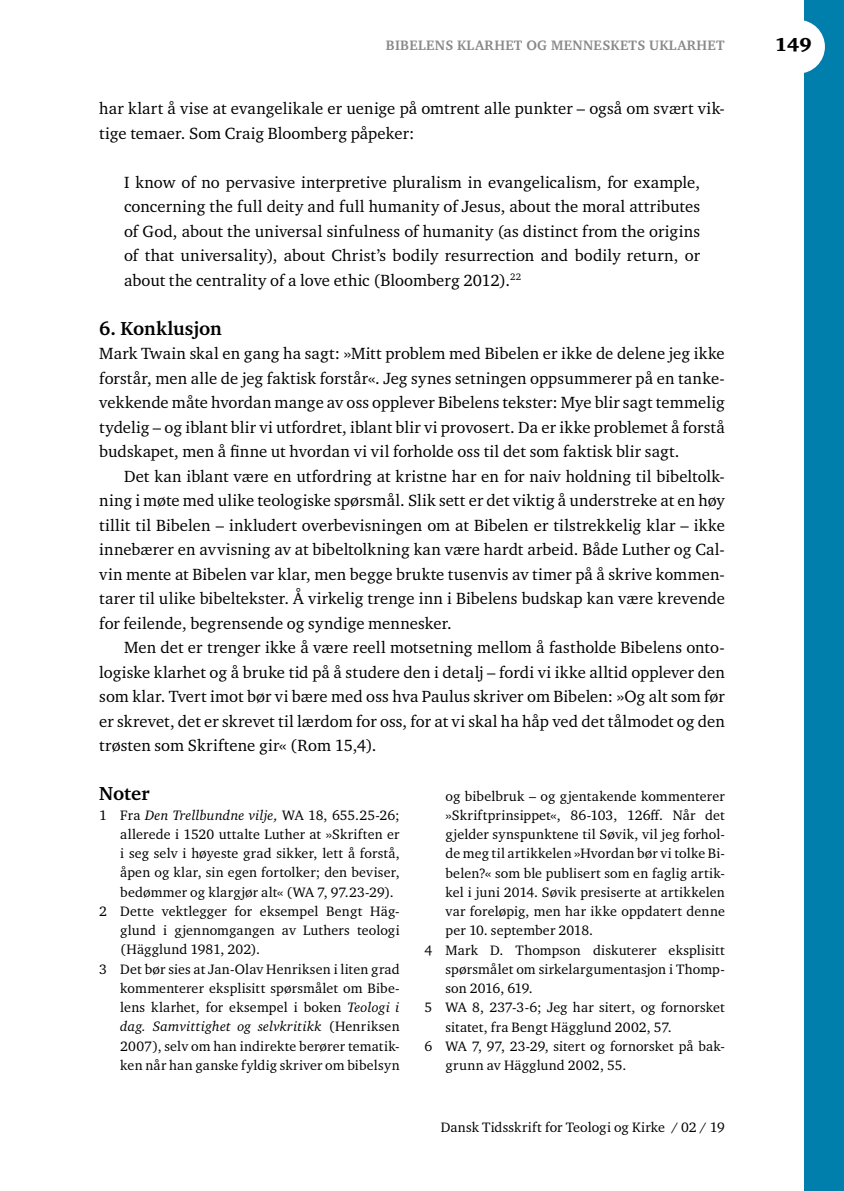
<style>
.page{position:relative;width:844px;height:1191px;background:#fff}
.page>*{position:absolute;margin:0;border:0;box-sizing:border-box;transform-origin:0 0}
.t1{font:700 19.25px "Charter ITC Std";color:#000}
.t2{font:900 19.25px "Charter ITC Std";color:#000}
.t3{font:16.62px/24.5px "Charter ITC Std";letter-spacing:.005em;color:#000;text-align:justify}
.t4{font:14px "Charter ITC Std";letter-spacing:.015em;color:#000}
.t5{font:italic 14px "Charter ITC Std";letter-spacing:.015em;color:#000}
.t6{font:700 14px "Charter ITC Std";letter-spacing:.025em;color:#87888a}
.t7{font:14px "Charter ITC Std";letter-spacing:-.03em;color:#000}
.s1{font-style:normal}
.s2{font-style:italic}
</style>
<div class="page">
<div style="left:804px;top:0;width:39px;height:1191px;background:#007eac"></div>
<div style="left:771px;top:20px;width:53px;height:54px;background:#fff;border-radius:50%"></div>
<p class="t6" style="left:386px;top:37px;width:340px">BIBELENS KLARHET OG MENNESKETS UKLARHET</p>
<p class="t3" style="left:99px;top:96px;width:627px">har klart å vise at evangelikale er uenige på omtrent alle punkter – også om svært vik&shy;tige temaer. Som Craig Bloomberg påpeker:</p>
<p class="t3" style="left:124px;top:169px;width:577px">I know of no pervasive interpretive pluralism in evangelicalism, for example, concerning the full deity and full humanity of Jesus, about the moral attributes of God, about the universal sinfulness of humanity (as distinct from the origins of that universality), about Christ’s bodily resurrection and bodily return, or about the centrality of a love ethic (Bloomberg 2012).<sup>22</sup></p>
<p class="t1" style="left:99px;top:316px;width:124px">6. Konklusjon</p>
<p class="t3" style="left:99px;top:341px;width:627px">Mark Twain skal en gang ha sagt: »Mitt problem med Bibelen er ikke de delene jeg ikke forstår, men alle de jeg faktisk forstår«. Jeg synes setningen oppsummerer på en tanke&shy;vekkende måte hvordan mange av oss opplever Bibelens tekster: Mye blir sagt temmelig tydelig – og iblant blir vi utfordret, iblant blir vi provosert. Da er ikke problemet å forstå budskapet, men å finne ut hvordan vi vil forholde oss til det som faktisk blir sagt.</p>
<p class="t3" style="left:99px;top:463px;width:627px;text-indent:25px">Det kan iblant være en utfordring at kristne har en for naiv holdning til bibeltolk&shy;ning i møte med ulike teologiske spørsmål. Slik sett er det viktig å understreke at en høy tillit til Bibelen – inkludert overbevisningen om at Bibelen er tilstrekkelig klar – ikke innebærer en avvisning av at bibeltolkning kan være hardt arbeid. Både Luther og Cal&shy;vin mente at Bibelen var klar, men begge brukte tusenvis av timer på å skrive kommen&shy;tarer til ulike bibeltekster. Å virkelig trenge inn i Bibelens budskap kan være krevende for feilende, begrensende og syndige mennesker.</p>
<p class="t3" style="left:99px;top:635px;width:627px;text-indent:25px">Men det er trenger ikke å være reell motsetning mellom å fastholde Bibelens onto&shy;logiske klarhet og å bruke tid på å studere den i detalj – fordi vi ikke alltid opplever den som klar. Tvert imot bør vi bære med oss hva Paulus skriver om Bibelen: »Og alt som før er skrevet, det er skrevet til lærdom for oss, for at vi skal ha håp ved det tålmodet og den trøsten som Skriftene gir« (Rom 15,4).</p>
<p class="t1" style="left:99px;top:782px;width:52px">Noter</p>
<p class="t5" style="left:99px;top:806px;width:302px"><span class="s1">1 Fra</span> Den Trellbundne vilje, <span class="s1">WA 18, 655.25-26;</span></p>
<p class="t4" style="left:120px;top:825px;width:281px">allerede i 1520 uttalte Luther at »Skriften er</p>
<p class="t4" style="left:120px;top:844px;width:281px">i seg selv i høyeste grad sikker, lett å forstå,</p>
<p class="t4" style="left:120px;top:864px;width:281px">åpen og klar, sin egen fortolker; den beviser,</p>
<p class="t4" style="left:120px;top:883px;width:275px">bedømmer og klargjør alt« (WA 7, 97.23-29).</p>
<p class="t4" style="left:99px;top:902px;width:302px">2 Dette vektlegger for eksempel Bengt Häg-</p>
<p class="t4" style="left:120px;top:921px;width:281px">glund i gjennomgangen av Luthers teologi</p>
<p class="t4" style="left:120px;top:941px;width:141px">(Hägglund 1981, 202).</p>
<p class="t4" style="left:99px;top:960px;width:302px">3 Det bør sies at Jan-Olav Henriksen i liten grad</p>
<p class="t4" style="left:120px;top:979px;width:281px">kommenterer eksplisitt spørsmålet om Bibe-</p>
<p class="t4" style="left:120px;top:998px;width:281px">lens klarhet, for eksempel i boken <span class="s2">Teologi i</span></p>
<p class="t5" style="left:120px;top:1018px;width:281px">dag. Samvittighet og selvkritikk <span class="s1">(Henriksen</span></p>
<p class="t4" style="left:120px;top:1037px;width:281px">2007), selv om han indirekte berører tematik-</p>
<p class="t4" style="left:120px;top:1056px;width:281px">ken når han ganske fyldig skriver om bibelsyn</p>
<p class="t4" style="left:445px;top:787px;width:281px">og bibelbruk – og gjentakende kommenterer</p>
<p class="t4" style="left:445px;top:806px;width:281px">»Skriftprinsippet«, 86-103, 126ff. Når det</p>
<p class="t4" style="left:445px;top:825px;width:281px">gjelder synspunktene til Søvik, vil jeg forhol-</p>
<p class="t4" style="left:445px;top:844px;width:281px">de meg til artikkelen »Hvordan bør vi tolke Bi-</p>
<p class="t4" style="left:445px;top:864px;width:281px">belen?« som ble publisert som en faglig artik-</p>
<p class="t4" style="left:445px;top:883px;width:281px">kel i juni 2014. Søvik presiserte at artikkelen</p>
<p class="t4" style="left:445px;top:902px;width:281px">var foreløpig, men har ikke oppdatert denne</p>
<p class="t4" style="left:445px;top:921px;width:149px">per 10. september 2018.</p>
<p class="t4" style="left:424px;top:941px;width:302px">4 Mark D. Thompson diskuterer eksplisitt</p>
<p class="t4" style="left:445px;top:960px;width:281px">spørsmålet om sirkelargumentasjon i Thomp-</p>
<p class="t7" style="left:445px;top:979px;width:89px">son 2016, 619.</p>
<p class="t4" style="left:424px;top:998px;width:302px">5 WA 8, 237-3-6; Jeg har sitert, og fornorsket</p>
<p class="t4" style="left:445px;top:1018px;width:228px">sitatet, fra Bengt Hägglund 2002, 57.</p>
<p class="t4" style="left:424px;top:1037px;width:302px">6 WA 7, 97, 23-29, sitert og fornorsket på bak-</p>
<p class="t4" style="left:445px;top:1056px;width:182px">grunn av Hägglund 2002, 55.</p>
<p class="t4" style="left:440px;top:1118px;width:285px">Dansk Tidsskrift for Teologi og Kirke / 02 / 19</p>
<p class="t2" style="left:774px;top:33px;width:38px">149</p>
</div>
